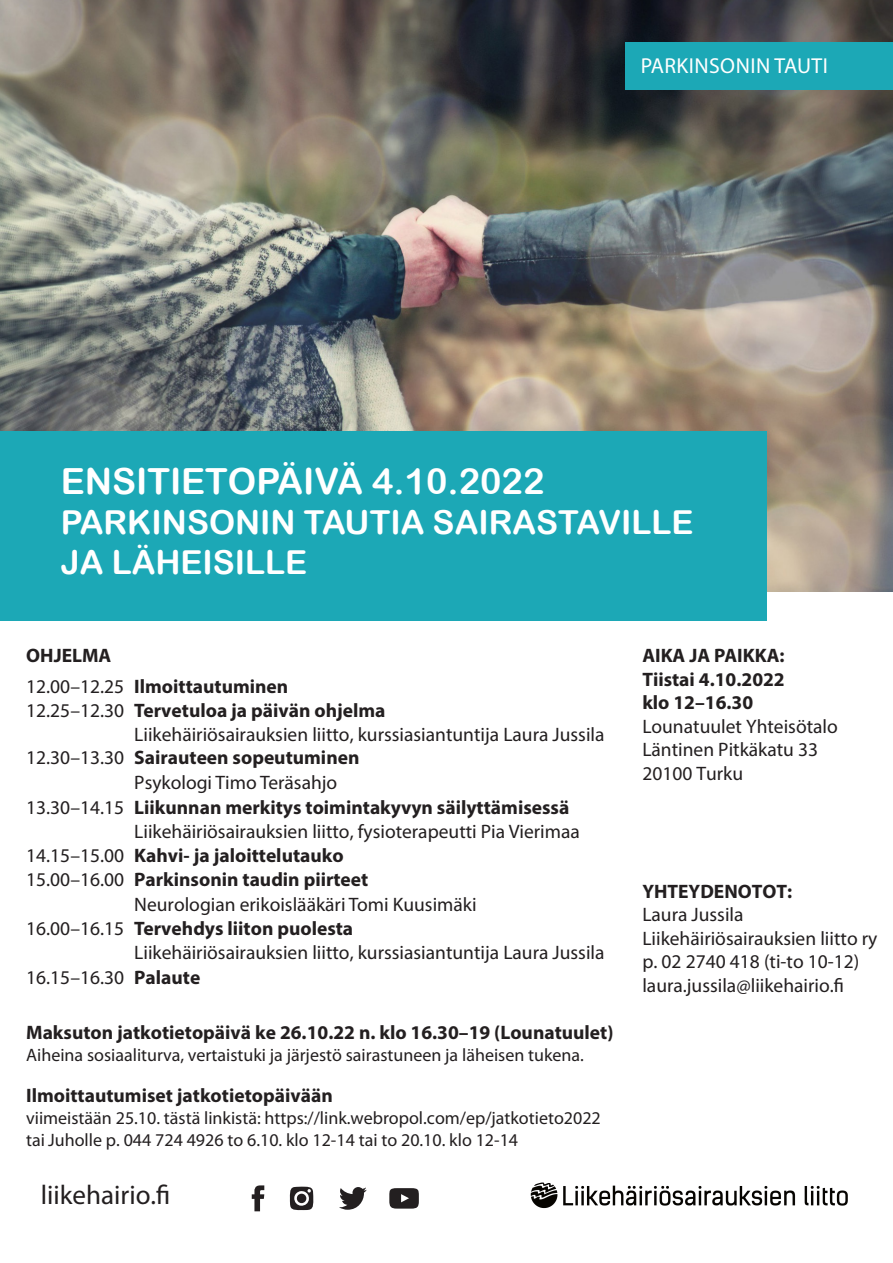
<style>
.page{position:relative;width:893px;height:1263px;background:#fff}
.page>*{position:absolute;margin:0;border:0;box-sizing:border-box;transform-origin:0 0}
.t1{font:36px "Arial Rounded MT Bold";color:#fff}
.t2{font:33px/39.6px "Arial Rounded MT Bold";color:#fff}
.t3{font:27.15px "Myriad Pro";color:#231f20}
.sairaudet{font:21.75px "Myriad Pro";letter-spacing:.02em;color:#fff}
.Leipäteksti{font:19.5px/23.5px "Myriad Pro";color:#231f20}
.t4{font:700 19.5px/30.9px "Myriad Pro";color:#231f20}
.t5{font:18px/21.6px "Myriad Pro";color:#231f20}
.s1{font-weight:400}
.s2{font-weight:700}
</style>
<div class="page">
<svg style="left:290px;top:1186px;width:24px;height:24px"></svg>
<svg style="left:339px;top:1187px;width:28px;height:23px"></svg>
<svg style="left:252px;top:1185px;width:12px;height:26px"></svg>
<svg style="left:389px;top:1188px;width:30px;height:20px"></svg>
<img style="left:0;top:0;width:893px;height:591px">
<div style="left:0;top:431px;width:767px;height:189px;background:#1ca8b6"></div>
<div style="left:625px;top:42px;width:268px;height:47px;background:#1ca8b6"></div>
<img style="left:530px;top:1182px;width:318px;height:27px">
<p class="sairaudet" style="left:641px;top:53px;width:189px">PARKINSONIN TAUTI</p>
<p class="t1" style="left:61px;top:459px;width:485px">ENSITIETOPÄIVÄ 4.10.2022</p>
<p class="t2" style="left:61px;top:502px;width:634px">PARKINSONIN TAUTIA SAIRASTAVILLE<br>JA LÄHEISILLE</p>
<p class="t4" style="left:26px;top:639px;width:264px">OHJELMA<br><span class="s1">12.00–12.25</span> Ilmoittautuminen</p>
<p class="t4" style="left:26px;top:694px;width:361px"><span class="s1">12.25–12.30</span> Tervetuloa ja päivän ohjelma</p>
<p class="Leipäteksti" style="left:134px;top:722px;width:472px">Liikehäiriösairauksien liitto, kurssiasiantuntija Laura Jussila</p>
<p class="t4" style="left:26px;top:742px;width:335px"><span class="s1">12.30–13.30</span> Sairauteen sopeutuminen</p>
<p class="Leipäteksti" style="left:134px;top:770px;width:205px">Psykologi Timo Teräsahjo</p>
<p class="t4" style="left:26px;top:791px;width:545px"><span class="s1">13.30–14.15</span> Liikunnan merkitys toimintakyvyn säilyttämisessä</p>
<p class="Leipäteksti" style="left:134px;top:819px;width:447px">Liikehäiriösairauksien liitto, fysioterapeutti Pia Vierimaa</p>
<p class="t4" style="left:26px;top:839px;width:319px"><span class="s1">14.15–15.00</span> Kahvi- ja jaloittelutauko</p>
<p class="t4" style="left:26px;top:864px;width:344px"><span class="s1">15.00–16.00</span> Parkinsonin taudin piirteet</p>
<p class="Leipäteksti" style="left:134px;top:893px;width:344px">Neurologian erikoislääkäri Tomi Kuusimäki</p>
<p class="t4" style="left:26px;top:913px;width:328px"><span class="s1">16.00–16.15</span> Tervehdys liiton puolesta</p>
<p class="Leipäteksti" style="left:134px;top:941px;width:472px">Liikehäiriösairauksien liitto, kurssiasiantuntija Laura Jussila</p>
<p class="Leipäteksti" style="left:26px;top:965px;width:176px">16.15–16.30 <span class="s2">Palaute</span></p>
<p class="t4" style="left:26px;top:1016px;width:589px">Maksuton jatkotietopäivä ke 26.10.22 n. klo 16.30–19 (Lounatuulet)</p>
<p class="t5" style="left:26px;top:1043px;width:559px">Aiheina sosiaaliturva, vertaistuki ja järjestö sairastuneen ja läheisen tukena.</p>
<p class="t4" style="left:26px;top:1079px;width:308px">Ilmoittautumiset jatkotietopäivään</p>
<p class="t5" style="left:26px;top:1107px;width:576px">viimeistään 25.10. tästä linkistä: https://link.webropol.com/ep/jatkotieto2022 tai Juholle p. 044 724 4926 to 6.10. klo 12-14 tai to 20.10. klo 12-14</p>
<h3 class="t3" style="left:41px;top:1178px;width:131px">liikehairio.fi</h3>
<p class="Leipäteksti" style="left:642px;top:643px;width:197px"><span class="s2">AIKA JA PAIKKA:<br>Tiistai 4.10.2022<br>klo 12–16.30<br></span>Lounatuulet Yhteisötalo<br>Läntinen Pitkäkatu 33<br>20100 Turku</p>
<p class="Leipäteksti" style="left:642px;top:879px;width:237px"><span class="s2">YHTEYDENOTOT:<br></span>Laura Jussila<br>Liikehäiriösairauksien liitto ry p. 02 2740 418 (ti-to 10-12) laura.jussila@liikehairio.fi</p>
</div>
